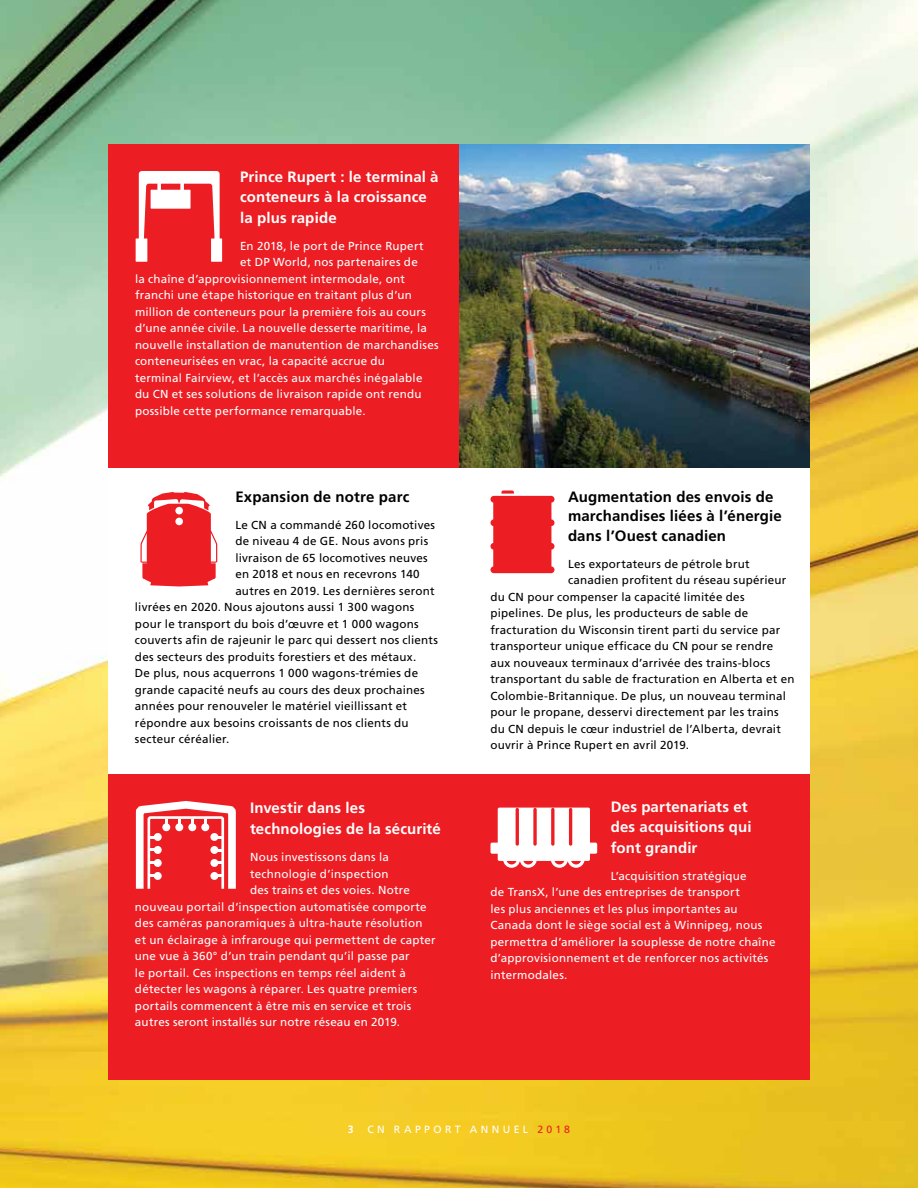
<style>
.page{position:relative;width:918px;height:1188px;background:#fff}
.page>*{position:absolute;margin:0;border:0;box-sizing:border-box;transform-origin:0 0}
.t1{font:700 15px/19.5px "Frutiger LT Std";letter-spacing:.01em;color:#fff}
.t2{font:700 15px/19.5px "Frutiger LT Std";letter-spacing:.01em;color:#000}
.t3{font:11.7px/16.5px "Frutiger LT Std";letter-spacing:.02em;color:#fff}
.t4{font:11.7px "Frutiger LT Std";letter-spacing:.02em;color:#000}
.t5{font:10.5px "Frutiger LT Std";letter-spacing:.32em;color:#fff}
.t6{font:700 10.5px "Frutiger LT Std";color:#fff}
.s1{color:#ed1d24}
</style>
<div class="page">
<img style="left:0;top:0;width:918px;height:1188px">
<div style="left:108px;top:774px;width:702px;height:306px;background:#ed1d24"></div>
<div style="left:108px;top:144px;width:351px;height:324px;background:#ed1d24"></div>
<div style="left:108px;top:468px;width:702px;height:306px;background:#fff"></div>
<img style="left:459px;top:144px;width:351px;height:324px">
<svg style="left:136px;top:171px;width:86px;height:91px"></svg>
<svg style="left:491px;top:490px;width:64px;height:83px;background:#ef393f"></svg>
<svg style="left:490px;top:808px;width:107px;height:60px"></svg>
<hr style="left:516px;top:808px;width:3px;height:38px;background:#ed1d24;border-radius:2px">
<svg style="left:533px;top:808px;width:4px;height:38px"></svg>
<svg style="left:551px;top:808px;width:4px;height:38px"></svg>
<hr style="left:569px;top:808px;width:3px;height:38px;background:#ed1d24;border-radius:2px">
<svg style="left:140px;top:492px;width:78px;height:95px"></svg>
<svg style="left:135px;top:801px;width:101px;height:88px"></svg>
<p class="t1" style="left:240px;top:167px;width:200px">Prince Rupert : le terminal à conteneurs à la croissance</p>
<p class="t1" style="left:240px;top:208px;width:98px">la plus rapide</p>
<p class="t3" style="left:240px;top:237px;width:185px">En 2018, le port de Prince Rupert</p>
<p class="t3" style="left:240px;top:254px;width:179px">et DP World, nos partenaires de</p>
<p class="t3" style="left:135px;top:270px;width:271px">la chaîne d’approvisionnement intermodale, ont</p>
<p class="t3" style="left:135px;top:287px;width:278px">franchi une étape historique en traitant plus d’un</p>
<p class="t3" style="left:135px;top:303px;width:292px">million de conteneurs pour la première fois au cours</p>
<p class="t3" style="left:135px;top:320px;width:294px">d’une année civile. La nouvelle desserte maritime, la</p>
<p class="t3" style="left:135px;top:336px;width:305px">nouvelle installation de manutention de marchandises</p>
<p class="t3" style="left:135px;top:353px;width:252px">conteneurisées en vrac, la capacité accrue du</p>
<p class="t3" style="left:135px;top:369px;width:289px">terminal Fairview, et l’accès aux marchés inégalable</p>
<p class="t3" style="left:135px;top:386px;width:288px">du CN et ses solutions de livraison rapide ont rendu</p>
<p class="t3" style="left:135px;top:402px;width:232px">possible cette performance remarquable.</p>
<p class="t2" style="left:235px;top:487px;width:175px">Expansion de notre parc</p>
<p class="t4" style="left:235px;top:518px;width:201px">Le CN a commandé 260 locomotives</p>
<p class="t4" style="left:235px;top:534px;width:194px">de niveau 4 de GE. Nous avons pris</p>
<p class="t4" style="left:235px;top:551px;width:194px">livraison de 65 locomotives neuves</p>
<p class="t4" style="left:235px;top:567px;width:186px">en 2018 et nous en recevrons 140</p>
<p class="t4" style="left:235px;top:584px;width:201px">autres en 2019. Les dernières seront</p>
<p class="t4" style="left:135px;top:600px;width:281px">livrées en 2020. Nous ajoutons aussi 1 300 wagons</p>
<p class="t4" style="left:135px;top:617px;width:285px">pour le transport du bois d’œuvre et 1 000 wagons</p>
<p class="t4" style="left:135px;top:633px;width:305px">couverts afin de rajeunir le parc qui dessert nos clients</p>
<p class="t4" style="left:135px;top:650px;width:283px">des secteurs des produits forestiers et des métaux.</p>
<p class="t4" style="left:135px;top:666px;width:285px">De plus, nous acquerrons 1 000 wagons-trémies de</p>
<p class="t4" style="left:135px;top:683px;width:291px">grande capacité neufs au cours des deux prochaines</p>
<p class="t4" style="left:135px;top:699px;width:274px">années pour renouveler le matériel vieillissant et</p>
<p class="t4" style="left:135px;top:716px;width:275px">répondre aux besoins croissants de nos clients du</p>
<p class="t4" style="left:135px;top:732px;width:96px">secteur céréalier.</p>
<p class="t1" style="left:250px;top:797px;width:192px;line-height:21.6px">Investir dans les technologies de la sécurité</p>
<p class="t3" style="left:250px;top:849px;width:140px">Nous investissons dans la</p>
<p class="t3" style="left:250px;top:865px;width:140px">technologie d’inspection</p>
<p class="t3" style="left:250px;top:882px;width:161px">des trains et des voies. Notre</p>
<p class="t3" style="left:135px;top:898px;width:293px">nouveau portail d’inspection automatisée comporte</p>
<p class="t3" style="left:135px;top:915px;width:289px">des caméras panoramiques à ultra-haute résolution</p>
<p class="t3" style="left:135px;top:931px;width:302px">et un éclairage à infrarouge qui permettent de capter</p>
<p class="t3" style="left:135px;top:948px;width:276px">une vue à 360° d’un train pendant qu’il passe par</p>
<p class="t3" style="left:135px;top:964px;width:272px">le portail. Ces inspections en temps réel aident à</p>
<p class="t3" style="left:135px;top:981px;width:284px">détecter les wagons à réparer. Les quatre premiers</p>
<p class="t3" style="left:135px;top:997px;width:278px">portails commencent à être mis en service et trois</p>
<p class="t3" style="left:135px;top:1014px;width:267px">autres seront installés sur notre réseau en 2019.</p>
<p class="t2" style="left:568px;top:487px;width:215px">Augmentation des envois de marchandises liées à l’énergie dans l’Ouest canadien</p>
<p class="t4" style="left:568px;top:557px;width:183px">Les exportateurs de pétrole brut</p>
<p class="t4" style="left:568px;top:573px;width:220px">canadien profitent du réseau supérieur</p>
<p class="t4" style="left:490px;top:590px;width:256px">du CN pour compenser la capacité limitée des</p>
<p class="t4" style="left:490px;top:606px;width:259px">pipelines. De plus, les producteurs de sable de</p>
<p class="t4" style="left:490px;top:623px;width:291px">fracturation du Wisconsin tirent parti du service par</p>
<p class="t4" style="left:490px;top:639px;width:284px">transporteur unique efficace du CN pour se rendre</p>
<p class="t4" style="left:490px;top:656px;width:281px">aux nouveaux terminaux d’arrivée des trains-blocs</p>
<p class="t4" style="left:490px;top:672px;width:306px">transportant du sable de fracturation en Alberta et en</p>
<p class="t4" style="left:490px;top:689px;width:297px">Colombie-Britannique. De plus, un nouveau terminal</p>
<p class="t4" style="left:490px;top:705px;width:290px">pour le propane, desservi directement par les trains</p>
<p class="t4" style="left:490px;top:722px;width:292px">du CN depuis le cœur industriel de l’Alberta, devrait</p>
<p class="t4" style="left:490px;top:738px;width:200px">ouvrir à Prince Rupert en avril 2019.</p>
<p class="t1" style="left:611px;top:797px;width:142px">Des partenariats et des acquisitions qui</p>
<p class="t1" style="left:611px;top:838px;width:88px">font grandir</p>
<p class="t3" style="left:490px;top:867px;width:286px;text-indent:120px">L’acquisition stratégique<br>de TransX, l’une des entreprises de transport<br>les plus anciennes et les plus importantes au Canada dont le siège social est à Winnipeg, nous permettra d’améliorer la souplesse de notre chaîne d’approvisionnement et de renforcer nos activités intermodales.</p>
<p class="t6" style="left:348px;top:1123px;width:7px">3</p>
<p class="t5" style="left:367px;top:1123px;width:204px">CN RAPPORT ANNUEL <span class="s1">2018</span></p>
</div>
